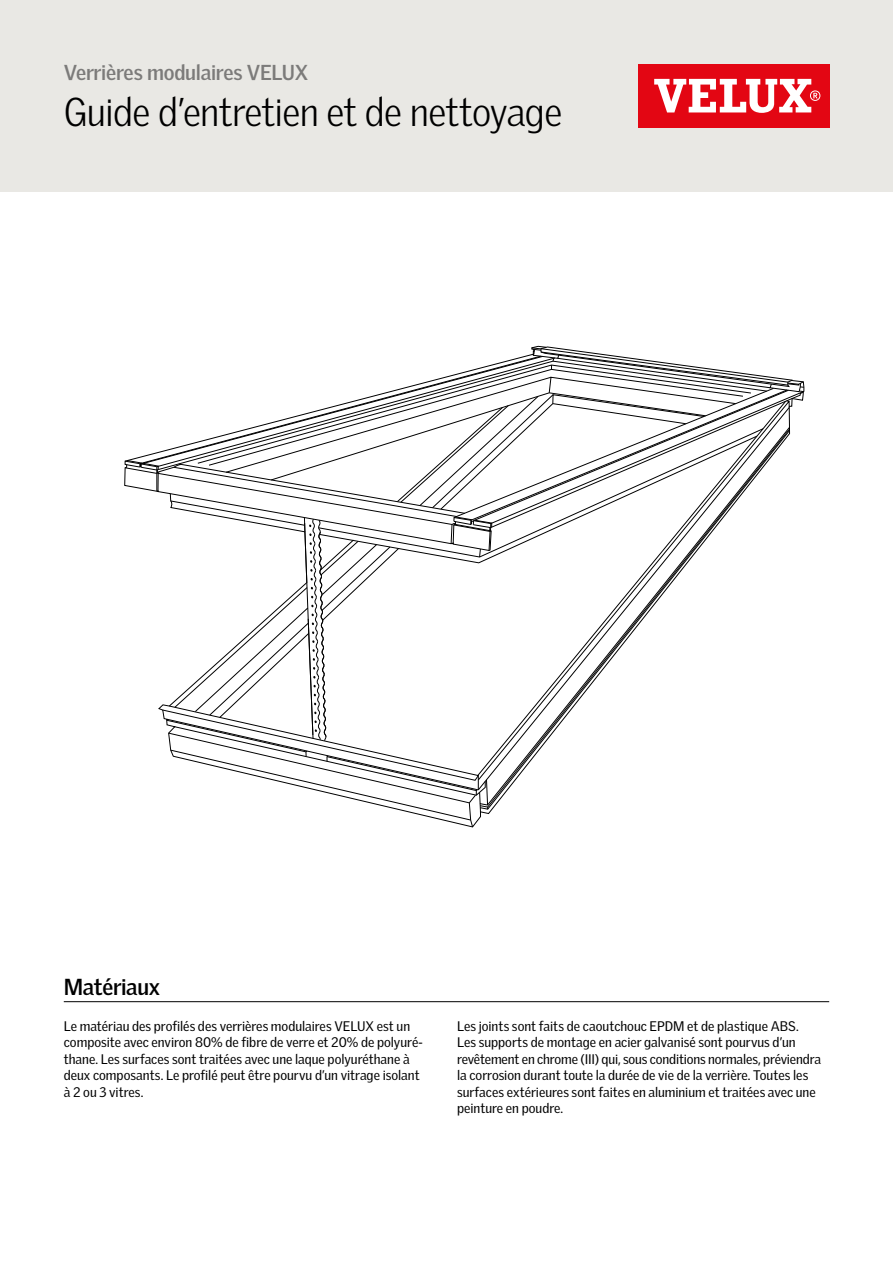
<style>
.page{position:relative;width:893px;height:1263px;background:#fff}
.page>*{position:absolute;margin:0;border:0;box-sizing:border-box;transform-origin:0 0}
.t1{font:300 39px "Velux Gothic";letter-spacing:-.02em;color:#000}
.t2{font:700 22.5px "Velux Gothic";letter-spacing:-.015em;color:#000}
.t3{font:700 21px "Velux Gothic";letter-spacing:-.01em;color:#7c7b7a}
.t4{font:13.5px/16.5px "Velux Gothic";color:#000}
</style>
<div class="page">
<svg style="left:124px;top:345px;width:681px;height:483px"></svg>
<div style="left:0;top:0;width:893px;height:191px;background:#e9e8e4"></div>
<div style="left:638px;top:64px;width:191px;height:64px;background:#e30613"></div>
<svg style="left:654px;top:79px;width:166px;height:34px"></svg>
<hr style="left:64px;top:1001px;width:765px;height:1px;background:#000">
<h3 class="t3" style="left:64px;top:59px;width:246px">Verrières modulaires VELUX</h3>
<h1 class="t1" style="left:64px;top:89px;width:500px">Guide d’entretien et de nettoyage</h1>
<h2 class="t2" style="left:64px;top:973px;width:98px">Matériaux</h2>
<p class="t4" style="left:64px;top:1018px;width:361px">Le matériau des profilés des verrières modulaires VELUX est un composite avec environ 80% de fibre de verre et 20% de polyuré&shy;thane. Les surfaces sont traitées avec une laque polyuréthane à deux composants. Le profilé peut être pourvu d’un vitrage isolant à 2 ou 3 vitres.</p>
<p class="t4" style="left:457px;top:1018px;width:365px">Les joints sont faits de caoutchouc EPDM et de plastique ABS.<br>Les supports de montage en acier galvanisé sont pourvus d’un revêtement en chrome (III) qui, sous conditions normales, préviendra la corrosion durant toute la durée de vie de la verrière. Toutes les surfaces extérieures sont faites en aluminium et traitées avec une peinture en poudre.</p>
</div>
